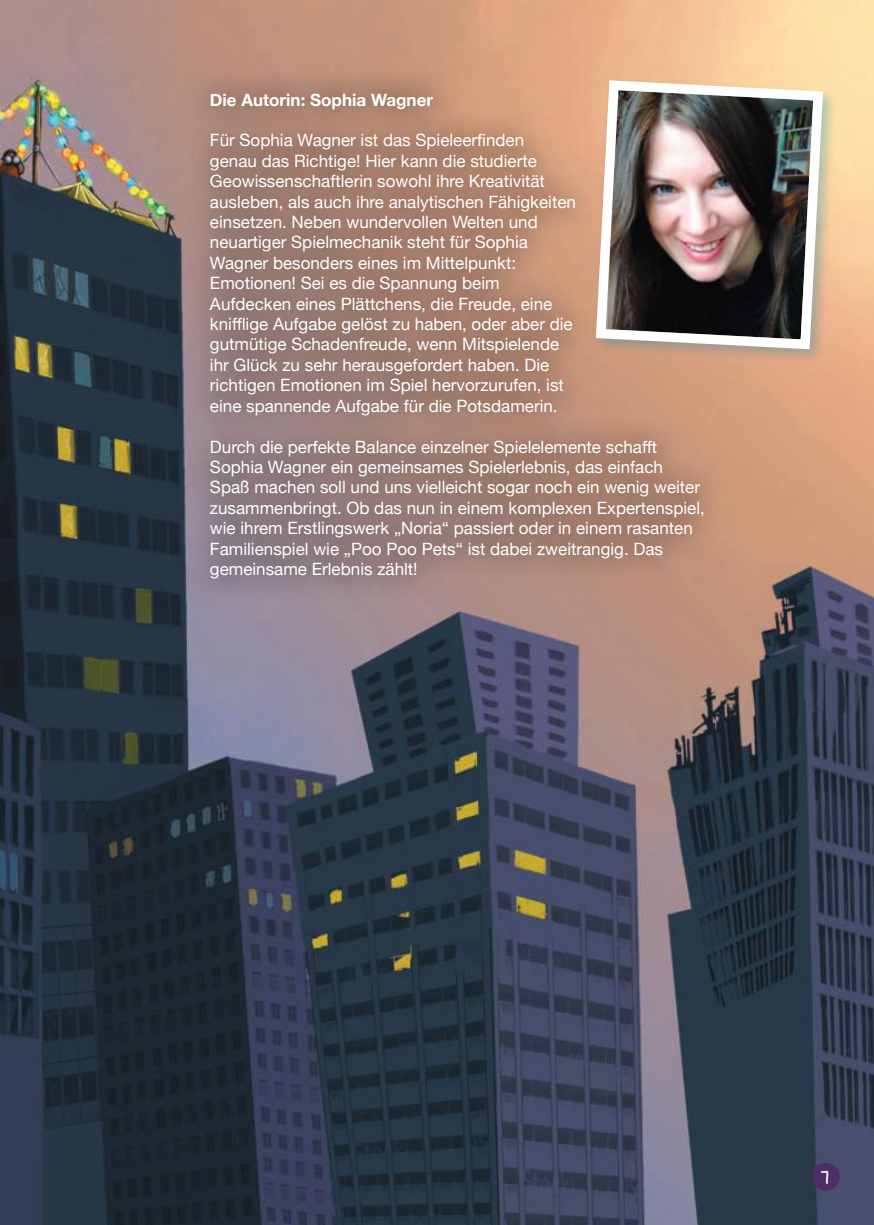
<style>
.page{position:relative;width:874px;height:1225px;background:#fff}
.page>*{position:absolute;margin:0;border:0;box-sizing:border-box;transform-origin:0 0}
.t1{font:18px "Set Firetothe Rain";color:#fff}
.t2{font:17px/20.4px "Helvetica Neue";color:#fff}
.t3{font:700 17px "Helvetica Neue";color:#fff}
</style>
<div class="page">
<img style="left:0;top:0;width:873px;height:1225px">
<div style="left:811px;top:1162px;width:28px;height:28px;background:#4e2e64;border-radius:50%"></div>
<div style="left:591px;top:76px;width:247px;height:288px;background:#0180b3;opacity:.3"></div>
<img style="left:725px;top:75px;width:102px;height:279px">
<svg style="left:185px;top:68px;width:540px;height:534px"></svg>
<p class="t3" style="left:210px;top:93px;width:224px">Die Autorin: Sophia Wagner</p>
<p class="t2" style="left:210px;top:131px;width:367px">Für Sophia Wagner ist das Spieleerfinden<br>genau das Richtige! Hier kann die studierte Geowissenschaftlerin sowohl ihre Kreativität ausleben, als auch ihre analytischen Fähigkeiten einsetzen. Neben wundervollen Welten und neuartiger Spielmechanik steht für Sophia Wagner besonders eines im Mittelpunkt:<br>Emotionen! Sei es die Spannung beim Aufdecken eines Plättchens, die Freude, eine knifflige Aufgabe gelöst zu haben, oder aber die gutmütige Schadenfreude, wenn Mitspielende ihr Glück zu sehr herausgefordert haben. Die richtigen Emotionen im Spiel hervorzurufen, ist eine spannende Aufgabe für die Potsdamerin.</p>
<p class="t2" style="left:210px;top:437px;width:496px">Durch die perfekte Balance einzelner Spielelemente schafft Sophia Wagner ein gemeinsames Spielerlebnis, das einfach Spaß machen soll und uns vielleicht sogar noch ein wenig weiter zusammenbringt. Ob das nun in einem komplexen Expertenspiel, wie ihrem Erstlingswerk „Noria“ passiert oder in einem rasanten Familienspiel wie „Poo Poo Pets“ ist dabei zweitrangig. Das gemeinsame Erlebnis zählt!</p>
<p class="t1" style="left:820px;top:1167px;width:9px">7</p>
</div>
